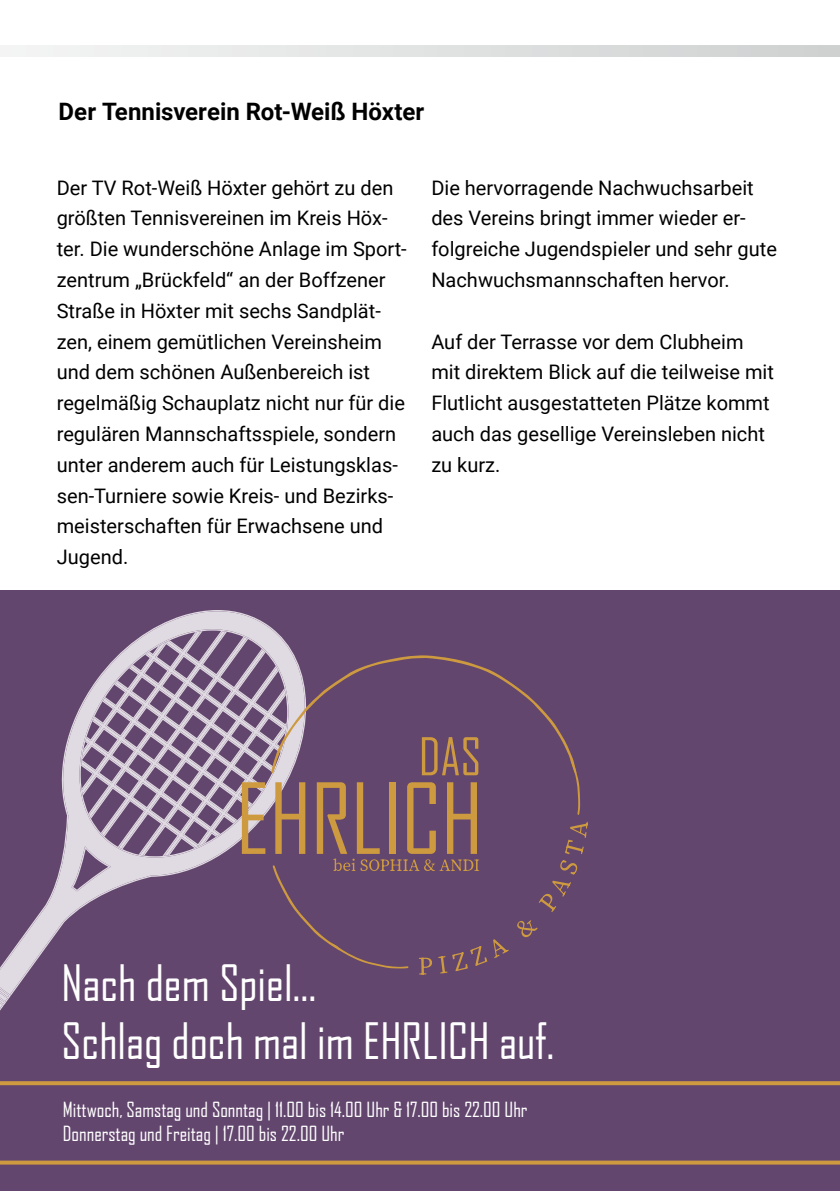
<style>
.page{position:relative;width:840px;height:1191px;background:#fff}
.page>*{position:absolute;margin:0;border:0;box-sizing:border-box;transform-origin:0 0}
.t1{font:48px/57.6px "Agency FB";color:#fff}
.t2{font:700 24px "Roboto";color:#000}
.t3{font:20px/30.8px "Roboto";color:#000}
.t4{font:20px/24px "Agency FB";color:#fff}
</style>
<div class="page">
<svg style="left:0;top:45px;width:839px;height:12px"></svg>
<div style="left:0;top:591px;width:839px;height:600px;background:#63466d"></div>
<svg style="left:0;top:1081px;width:839px;height:83px"></svg>
<svg style="left:0;top:610px;width:294px;height:386px"></svg>
<svg style="left:0;top:980px;width:11px;height:31px"></svg>
<svg style="left:242px;top:655px;width:345px;height:319px"></svg>
<p class="t2" style="left:59px;top:95px;width:367px">Der Tennisverein Rot-Weiß Höxter</p>
<p class="t3" style="left:57px;top:171px;width:351px">Der TV Rot-Weiß Höxter gehört zu den größten Tennisvereinen im Kreis Höx&shy;ter. Die wunderschöne Anlage im Sport&shy;zentrum „Brückfeld“ an der Boffzener Straße in Höxter mit sechs Sandplät&shy;zen, einem gemütlichen Vereinsheim und dem schönen Außenbereich ist regelmäßig Schauplatz nicht nur für die regulären Mannschaftsspiele, sondern unter anderem auch für Leistungsklas&shy;sen-Turniere sowie Kreis- und Bezirks&shy;meisterschaften für Erwachsene und Jugend.</p>
<p class="t3" style="left:431px;top:171px;width:347px">Die hervorragende Nachwuchsarbeit des Vereins bringt immer wieder er&shy;folgreiche Jugendspieler und sehr gute Nachwuchsmannschaften hervor.</p>
<p class="t3" style="left:431px;top:325px;width:344px">Auf der Terrasse vor dem Clubheim mit direktem Blick auf die teilweise mit<br>Flutlicht ausgestatteten Plätze kommt auch das gesellige Vereinsleben nicht zu kurz.</p>
<h1 class="t1" style="left:61px;top:953px;width:494px">Nach dem Spiel...<br>Schlag doch mal im EHRLICH auf.</h1>
<p class="t4" style="left:63px;top:1096px;width:466px">Mittwoch, Samstag und Sonntag | 11.00 bis 14.00 Uhr &amp; 17.00 bis 22.00 Uhr<br>Donnerstag und Freitag | 17.00 bis 22.00 Uhr</p>
</div>
